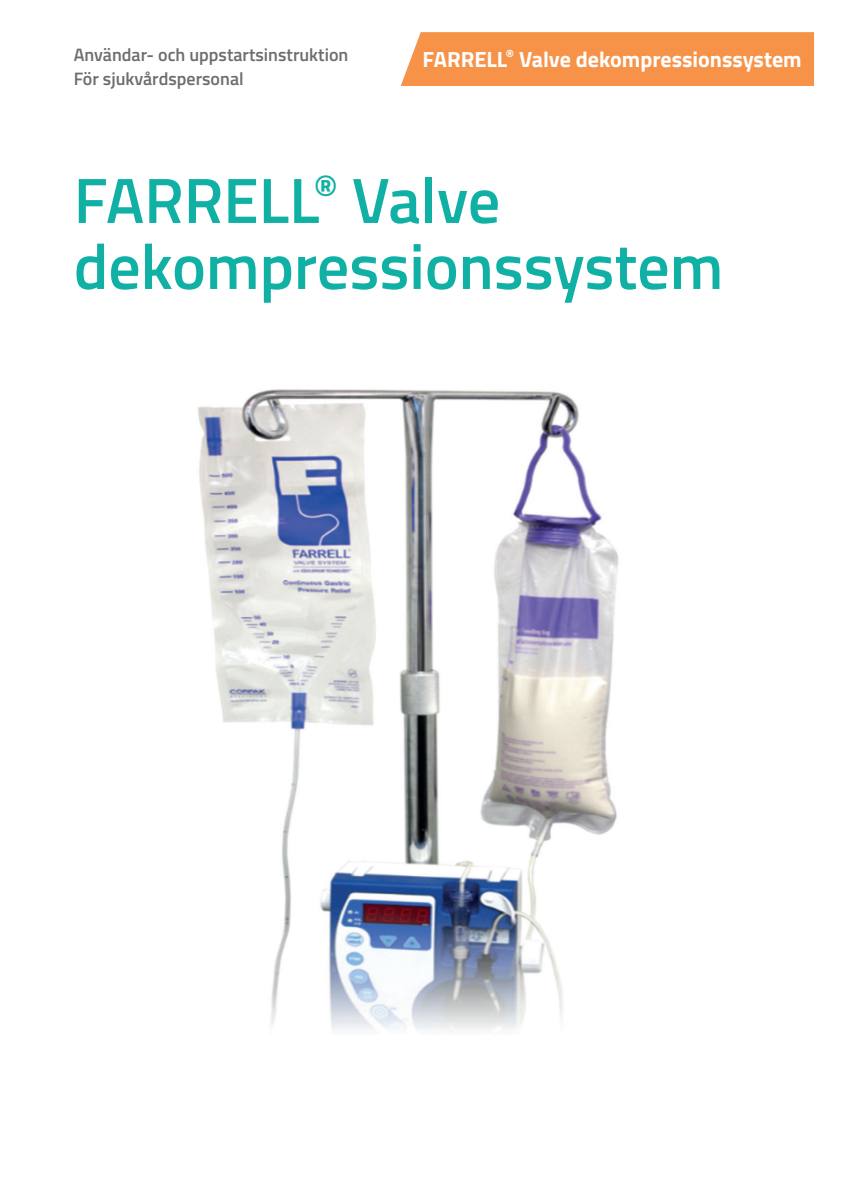
<style>
.page{position:relative;width:842px;height:1191px;background:#fff}
.page>*{position:absolute;margin:0;border:0;box-sizing:border-box;transform-origin:0 0}
.t1{font:600 64px/66px "Titillium Web";color:#11b0a5}
.t2{font:700 22px "Titillium Web";color:#fff}
.t3{font:600 18px/24px "Titillium Web";color:#6c6d70}
</style>
<div class="page">
<img style="left:198px;top:389px;width:421px;height:642px">
<div style="left:401px;top:32px;width:413px;height:54px;background:#f69349"></div>
<p class="t3" style="left:74px;top:42px;width:276px">Användar- och uppstartsinstruktion<br>För sjukvårdspersonal</p>
<p class="t2" style="left:423px;top:42px;width:381px">FARRELL<sup>®</sup> Valve dekompressionssystem</p>
<h1 class="t1" style="left:74px;top:164px;width:651px">FARRELL<sup>®</sup> Valve dekompressionssystem</h1>
</div>
